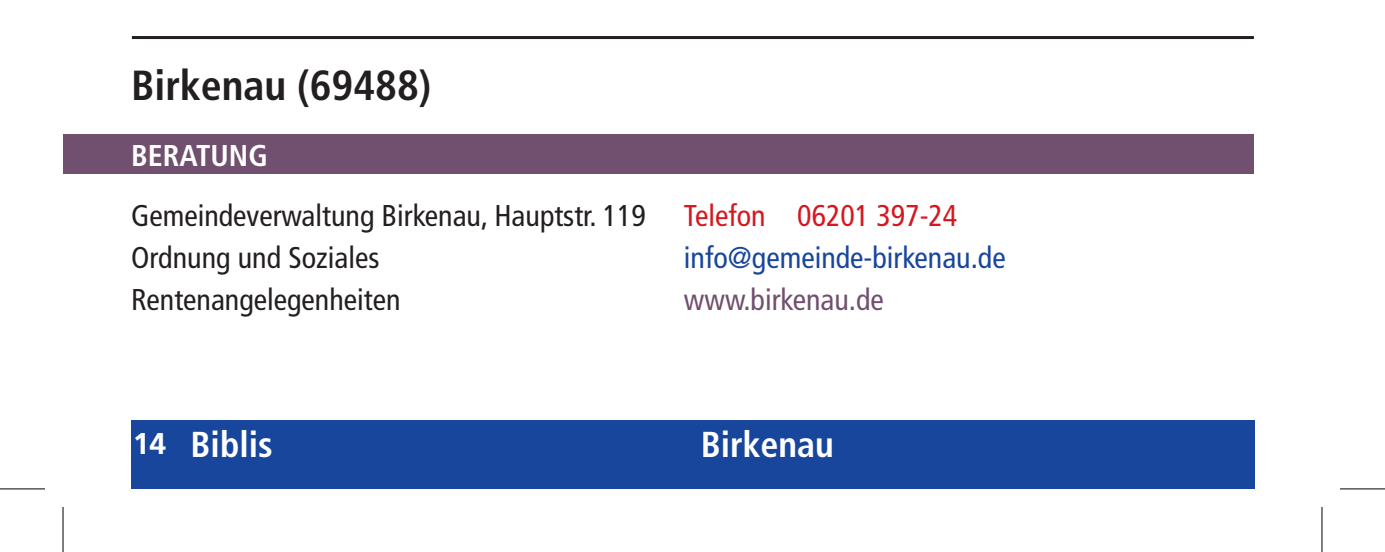
<style>
.page{position:relative;width:1385px;height:552px;background:#fff}
.page>*{position:absolute;margin:0;border:0;box-sizing:border-box;transform-origin:0 0}
.No_Spacing{font:700 condensed 42px "Frutiger";color:#231f20}
.No_Spacing-2{font:700 condensed 36px "Frutiger";color:#fff}
.No_Spacing-3{font:condensed 30px "Frutiger";color:#231f20}
.No_Spacing-4{font:condensed 30px "Frutiger";color:#18469d}
.No_Spacing-5{font:condensed 30px "Frutiger";color:#d7171f}
.No_Spacing-6{font:condensed 30px "Frutiger";color:#714f6e}
.t1{font:700 condensed 30px "Frutiger";color:#fff}
.t2{font:700 30px "Frutiger";color:#fff}
</style>
<div class="page">
<div style="left:131px;top:420px;width:1123px;height:68px;background:#18469d"></div>
<div style="left:63px;top:134px;width:1191px;height:40px;background:#714f6e"></div>
<hr style="left:132px;top:36px;width:1122px;height:3px;background:#231f20">
<svg style="left:0;top:489px;width:45px;height:1px"></svg>
<svg style="left:1340px;top:489px;width:45px;height:1px"></svg>
<hr style="left:0;top:0;width:45px;height:1px;background:#000">
<hr style="left:1340px;top:0;width:45px;height:1px;background:#000">
<hr style="left:0;top:488px;width:45px;height:1px;background:#000">
<hr style="left:1340px;top:488px;width:45px;height:1px;background:#000">
<hr style="left:62px;top:506px;width:2px;height:45px;background:#000">
<hr style="left:1321px;top:506px;width:1px;height:45px;background:#000">
<p class="No_Spacing" style="left:131px;top:60px;width:302px">Birkenau (69488)</p>
<p class="t1" style="left:131px;top:138px;width:138px">BERATUNG</p>
<p class="No_Spacing-3" style="left:131px;top:198px;width:516px">Gemeindeverwaltung Birkenau, Hauptstr. 119</p>
<p class="No_Spacing-5" style="left:684px;top:198px;width:275px">Telefon 06201 397-24</p>
<p class="No_Spacing-3" style="left:131px;top:240px;width:250px">Ordnung und Soziales</p>
<p class="No_Spacing-4" style="left:684px;top:240px;width:323px">info@gemeinde-birkenau.de</p>
<p class="No_Spacing-3" style="left:131px;top:282px;width:271px">Rentenangelegenheiten</p>
<p class="No_Spacing-6" style="left:684px;top:282px;width:201px">www.birkenau.de</p>
<p class="t2" style="left:133px;top:425px;width:35px">14</p>
<p class="No_Spacing-2" style="left:191px;top:422px;width:84px">Biblis</p>
<p class="No_Spacing-2" style="left:701px;top:422px;width:135px">Birkenau</p>
</div>
